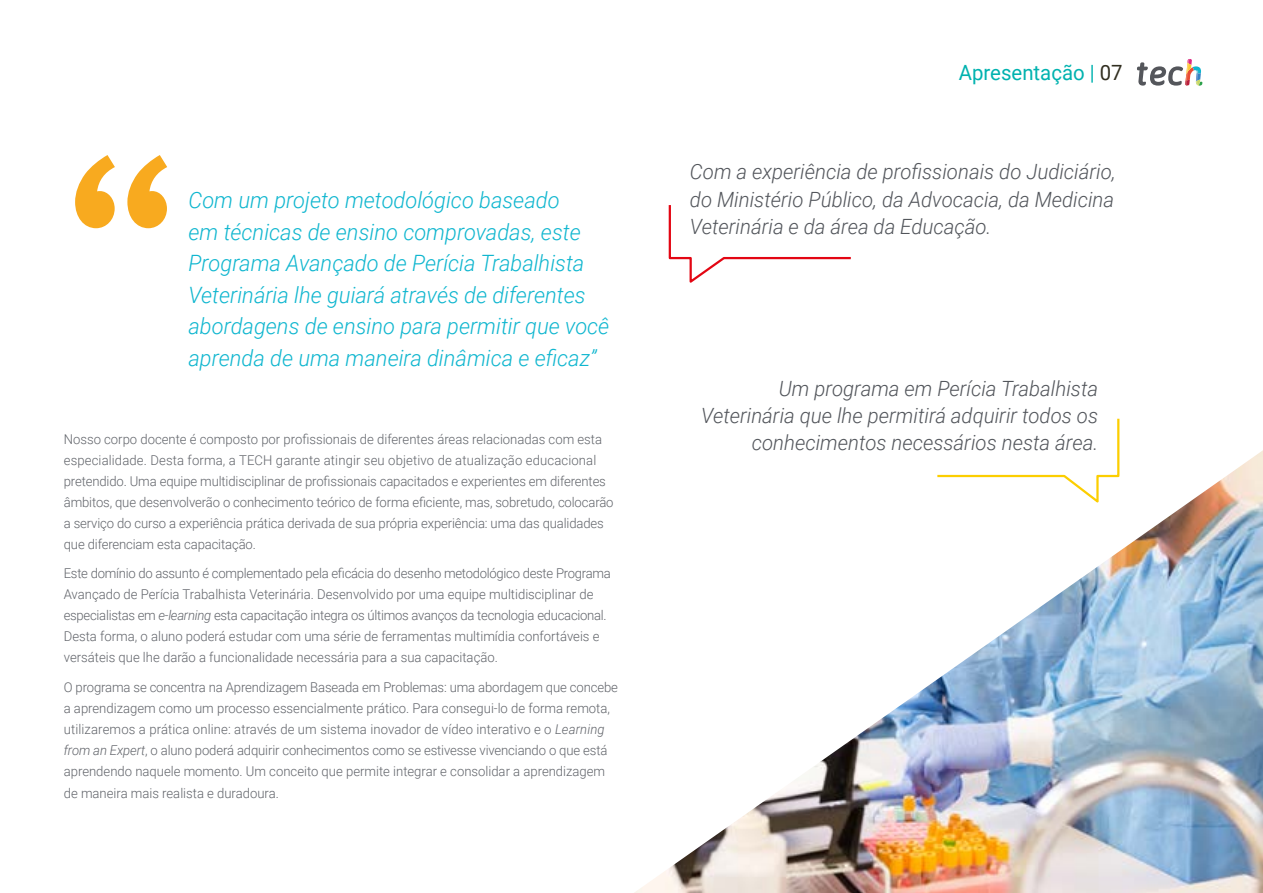
<style>
.page{position:relative;width:1263px;height:893px;background:#fff}
.page>*{position:absolute;margin:0;border:0;box-sizing:border-box;transform-origin:0 0}
.t1{font:italic 300 22.5px/31.5px "Roboto";color:#0fb6cf}
.t2{font:italic 300 21px/27px "Roboto";color:#52555b;text-align:right}
.t3{font:21px "Roboto";color:#00b2af}
.t4{font:300 13.5px/21px "Roboto";letter-spacing:-.01em;color:#61646a}
.s1{font-style:italic}
.s2{color:#312e20}
</style>
<div class="page">
<svg style="left:75px;top:155px;width:92px;height:73px"></svg>
<svg style="left:1117px;top:418px;width:3px;height:32px"></svg>
<svg style="left:668px;top:205px;width:183px;height:78px"></svg>
<img style="left:634px;top:450px;width:629px;height:443px">
<svg style="left:1137px;top:59px;width:65px;height:27px"></svg>
<p class="t1" style="left:188px;top:184px;width:422px">Com um projeto metodológico baseado<br>em técnicas de ensino comprovadas, este Programa Avançado de Perícia Trabalhista Veterinária lhe guiará através de diferentes abordagens de ensino para permitir que você aprenda de uma maneira dinâmica e eficaz”</p>
<p class="t4" style="left:64px;top:428px;width:551px">Nosso corpo docente é composto por profissionais de diferentes áreas relacionadas com esta especialidade. Desta forma, a TECH garante atingir seu objetivo de atualização educacional pretendido. Uma equipe multidisciplinar de profissionais capacitados e experientes em diferentes âmbitos, que desenvolverão o conhecimento teórico de forma eficiente, mas, sobretudo, colocarão a serviço do curso a experiência prática derivada de sua própria experiência: uma das qualidades que diferenciam esta capacitação.</p>
<p class="t4" style="left:64px;top:563px;width:549px">Este domínio do assunto é complementado pela eficácia do desenho metodológico deste Programa Avançado de Perícia Trabalhista Veterinária. Desenvolvido por uma equipe multidisciplinar de especialistas em <span class="s1">e-learning</span> esta capacitação integra os últimos avanços da tecnologia educacional.<br>Desta forma, o aluno poderá estudar com uma série de ferramentas multimídia confortáveis e versáteis que lhe darão a funcionalidade necessária para a sua capacitação.</p>
<p class="t4" style="left:64px;top:676px;width:556px">O programa se concentra na Aprendizagem Baseada em Problemas: uma abordagem que concebe a aprendizagem como um processo essencialmente prático. Para consegui-lo de forma remota, utilizaremos a prática online: através de um sistema inovador de vídeo interativo e o <span class="s1">Learning from an Expert</span>, o aluno poderá adquirir conhecimentos como se estivesse vivenciando o que está aprendendo naquele momento. Um conceito que permite integrar e consolidar a aprendizagem</p>
<p class="t4" style="left:64px;top:783px;width:217px">de maneira mais realista e duradoura.</p>
<h2 class="t3" style="left:959px;top:57px;width:165px">Apresentação | <span class="s2">07</span></h2>
<h2 class="t2" style="left:690px;top:158px;width:427px;text-align:justify">Com a experiência de profissionais do Judiciário, do Ministério Público, da Advocacia, da Medicina Veterinária e da área da Educação.</h2>
<h2 class="t2" style="left:701px;top:374px;width:398px">Um programa em Perícia Trabalhista<br>Veterinária que lhe permitirá adquirir todos os conhecimentos necessários nesta área.</h2>
</div>
